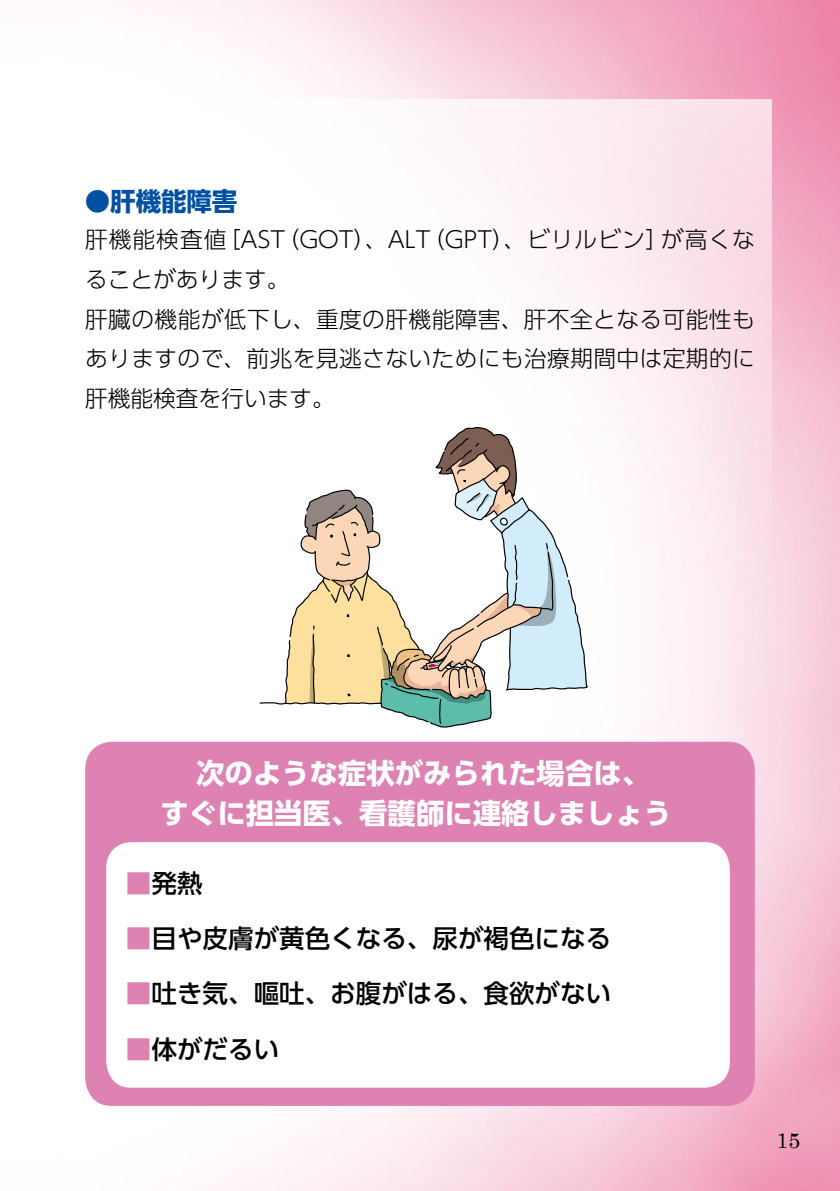
<style>
.page{position:relative;width:840px;height:1191px;background:#fff}
.page>*{position:absolute;margin:0;border:0;box-sizing:border-box;transform-origin:0 0}
.t1{font:700 28.4px "UD Shin Go Pro";color:#fff}
.t2{font:500 25.6px "UD Shin Go Pro";color:#000}
.t3{font:700 25.6px "UD Shin Go Pro";letter-spacing:-.005em;color:#0050a3}
.t4{font:300 22.6px/39.6px "UD Shin Go Pro";letter-spacing:.02em;color:#000;text-align:justify}
.t5{font:300 22.6px/39.6px "UD Shin Go Pro";color:#000}
.t6{font:21.2px "Century Schoolbook";color:#000}
.s1{color:#de82b3}
</style>
<div class="page">
<svg style="left:342px;top:99px;width:429px;height:501px;fill:#fdf4f7"></svg>
<div style="left:85px;top:741px;width:669px;height:365px;background:#de82b3;border-radius:27px"></div>
<div style="left:106px;top:842px;width:623px;height:245px;background:#fff;border-radius:26px"></div>
<svg style="left:259px;top:426px;width:329px;height:302px"></svg>
<p class="t3" style="left:85px;top:180px;width:154px">●肝機能障害</p>
<p class="t5" style="left:85px;top:219px;width:670px">肝機能検査値［AST（GOT）、ALT（GPT）、ビリルビン］が高くなることがあります。</p>
<p class="t4" style="left:85px;top:298px;width:671px">肝臓の機能が低下し、重度の肝機能障害、肝不全となる可能性もありますので、前兆を見逃さないためにも治療期間中は定期的に肝機能検査を行います。</p>
<p class="t1" style="left:196px;top:750px;width:455px">次のような症状がみられた場合は、</p>
<p class="t1" style="left:160px;top:789px;width:512px">すぐに担当医、看護師に連絡しましょう</p>
<p class="t2" style="left:126px;top:862px;width:78px"><span class="s1">■</span>発熱</p>
<p class="t2" style="left:126px;top:917px;width:486px"><span class="s1">■</span>目や皮膚が黄色くなる、尿が褐色になる</p>
<p class="t2" style="left:126px;top:973px;width:486px"><span class="s1">■</span>吐き気、嘔吐、お腹がはる、食欲がない</p>
<p class="t2" style="left:126px;top:1028px;width:155px"><span class="s1">■</span>体がだるい</p>
<p class="t6" style="left:776px;top:1127px;width:25px">15</p>
</div>
